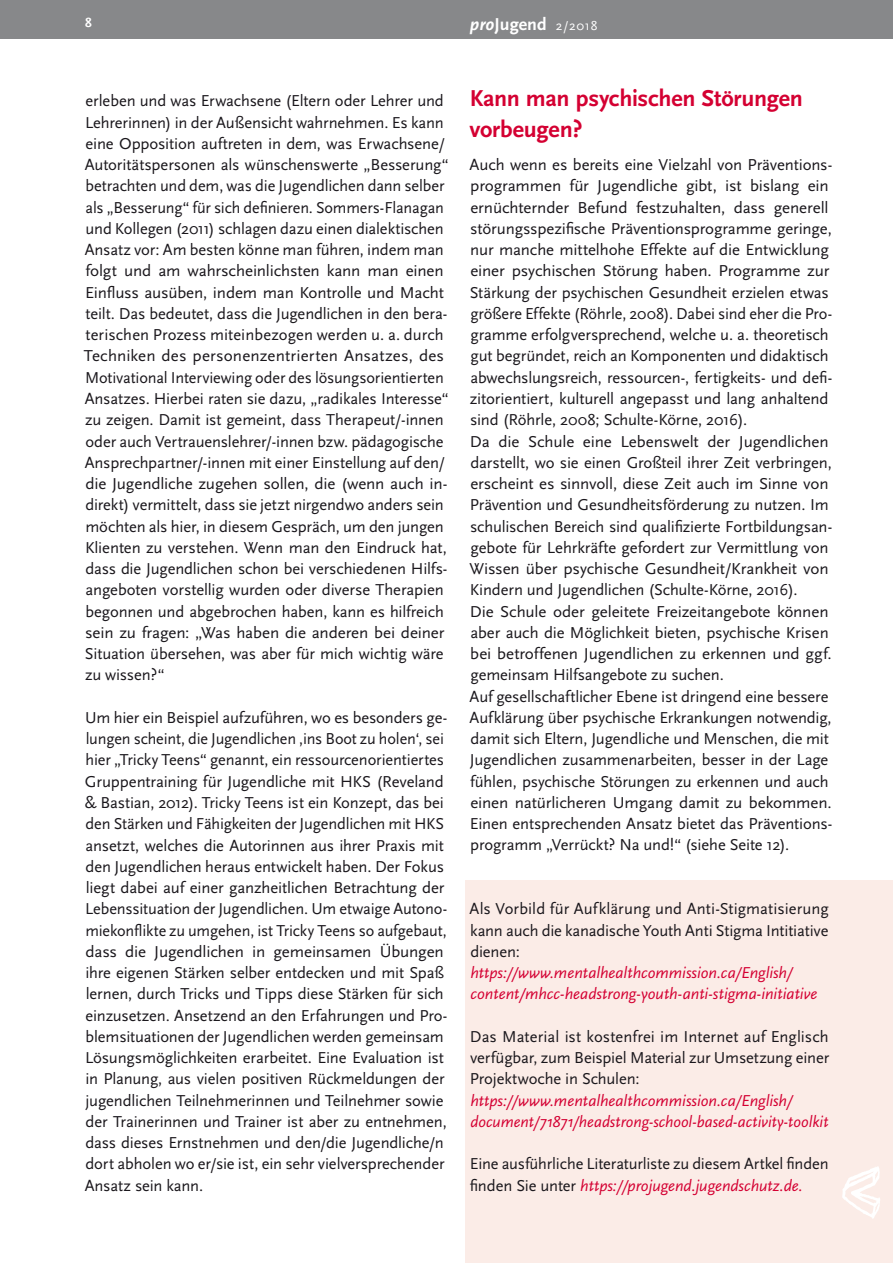
<style>
.page{position:relative;width:893px;height:1263px;background:#fff}
.page>*{position:absolute;margin:0;border:0;box-sizing:border-box;transform-origin:0 0}
.t1{font:700 24px/30.3px "Scala Sans";letter-spacing:-.01em;color:#d40032}
.t2{font:700 18px "Scala Sans";color:#fff}
.t3{font:16.5px/21.3px "Scala Sans";letter-spacing:-.01em;color:#1a171c}
.t4{font:italic 16.5px/21.3px "Scala Sans";color:#d40032}
.t5{font:700 13.5px "Scala Sans";color:#fff}
.s1{font-style:italic}
.s2{font-family:"Scala Sans Caps";font-weight:400;font-size:13.5px}
.s3{font-style:italic;color:#d40032}
</style>
<div class="page">
<div style="left:0;top:0;width:893px;height:38px;background:#87888a"></div>
<div style="left:466px;top:880px;width:427px;height:383px;background:#fbece7"></div>
<p class="t5" style="left:85px;top:16px;width:8px">8</p>
<p class="t2" style="left:470px;top:15px;width:129px"><span class="s1">pro</span>Jugend <span class="s2">2/2018</span></p>
<p class="t3" style="left:84px;top:91px;width:366px">erleben und was Erwachsene (Eltern oder Lehrer und Lehrerinnen) in der Außensicht wahrnehmen. Es kann eine Opposition auftreten in dem, was Erwachsene/ Autoritätspersonen als wünschenswerte „Besserung“ betrachten und dem, was die Jugendlichen dann selber als „Besserung“ für sich definieren. Sommers-Flanagan und Kollegen (2011) schlagen dazu einen dialektischen Ansatz vor: Am besten könne man führen, indem man folgt und am wahrscheinlichsten kann man einen Einfluss ausüben, indem man Kontrolle und Macht teilt. Das bedeutet, dass die Jugendlichen in den bera&shy;terischen Prozess miteinbezogen werden u. a. durch Techniken des personenzentrierten Ansatzes, des Motivational Interviewing oder des lösungsorientierten Ansatzes. Hierbei raten sie dazu, „radikales Interesse“ zu zeigen. Damit ist gemeint, dass Therapeut/-innen oder auch Vertrauenslehrer/-innen bzw. pädagogische Ansprechpartner/-innen mit einer Einstellung auf den/ die Jugendliche zugehen sollen, die (wenn auch in&shy;direkt) vermittelt, dass sie jetzt nirgendwo anders sein möchten als hier, in diesem Gespräch, um den jungen Klienten zu verstehen. Wenn man den Eindruck hat, dass die Jugendlichen schon bei verschiedenen Hilfs&shy;angeboten vorstellig wurden oder diverse Therapien begonnen und abgebrochen haben, kann es hilfreich sein zu fragen: „Was haben die anderen bei deiner Situation übersehen, was aber für mich wichtig wäre zu wissen?“</p>
<p class="t3" style="left:85px;top:707px;width:364px">Um hier ein Beispiel aufzuführen, wo es besonders ge&shy;lungen scheint, die Jugendlichen ‚ins Boot zu holen‘, sei hier „Tricky Teens“ genannt, ein ressourcenorientiertes Gruppentraining für Jugendliche mit HKS (Reveland &amp; Bastian, 2012). Tricky Teens ist ein Konzept, das bei den Stärken und Fähigkeiten der Jugendlichen mit HKS ansetzt, welches die Autorinnen aus ihrer Praxis mit den Jugendlichen heraus entwickelt haben. Der Fokus liegt dabei auf einer ganzheitlichen Betrachtung der Lebenssituation der Jugendlichen. Um etwaige Autono&shy;miekonflikte zu umgehen, ist Tricky Teens so aufgebaut, dass die Jugendlichen in gemeinsamen Übungen ihre eigenen Stärken selber entdecken und mit Spaß lernen, durch Tricks und Tipps diese Stärken für sich einzusetzen. Ansetzend an den Erfahrungen und Pro&shy;blemsituationen der Jugendlichen werden gemeinsam Lösungsmöglichkeiten erarbeitet. Eine Evaluation ist in Planung, aus vielen positiven Rückmeldungen der jugendlichen Teilnehmerinnen und Teilnehmer sowie der Trainerinnen und Trainer ist aber zu entnehmen, dass dieses Ernstnehmen und den/die Jugendliche/n dort abholen wo er/sie ist, ein sehr vielversprechender Ansatz sein kann.</p>
<h1 class="t1" style="left:469px;top:84px;width:335px">Kann man psychischen Störungen vorbeugen?</h1>
<p class="t3" style="left:470px;top:154px;width:364px">Auch wenn es bereits eine Vielzahl von Präventions&shy;programmen für Jugendliche gibt, ist bislang ein ernüchternder Befund festzuhalten, dass generell störungsspezifische Präventionsprogramme geringe, nur manche mittelhohe Effekte auf die Entwicklung einer psychischen Störung haben. Programme zur Stärkung der psychischen Gesundheit erzielen etwas größere Effekte (Röhrle, 2008). Dabei sind eher die Pro&shy;gramme erfolgversprechend, welche u. a. theoretisch gut begründet, reich an Komponenten und didaktisch abwechslungsreich, ressourcen-, fertigkeits- und defi&shy;zitorientiert, kulturell angepasst und lang anhaltend sind (Röhrle, 2008; Schulte-Körne, 2016).<br>Da die Schule eine Lebenswelt der Jugendlichen darstellt, wo sie einen Großteil ihrer Zeit verbringen, erscheint es sinnvoll, diese Zeit auch im Sinne von Prävention und Gesundheitsförderung zu nutzen. Im schulischen Bereich sind qualifizierte Fortbildungsan&shy;gebote für Lehrkräfte gefordert zur Vermittlung von Wissen über psychische Gesundheit/Krankheit von Kindern und Jugendlichen (Schulte-Körne, 2016).<br>Die Schule oder geleitete Freizeitangebote können aber auch die Möglichkeit bieten, psychische Krisen bei betroffenen Jugendlichen zu erkennen und ggf. gemeinsam Hilfsangebote zu suchen.<br>Auf gesellschaftlicher Ebene ist dringend eine bessere Aufklärung über psychische Erkrankungen notwendig, damit sich Eltern, Jugendliche und Menschen, die mit Jugendlichen zusammenarbeiten, besser in der Lage fühlen, psychische Störungen zu erkennen und auch einen natürlicheren Umgang damit zu bekommen.<br>Einen entsprechenden Ansatz bietet das Präventions&shy;programm „Verrückt? Na und!“ (siehe Seite 12).</p>
<p class="t3" style="left:470px;top:898px;width:361px;text-align:justify">Als Vorbild für Aufklärung und Anti-Stigmatisierung kann auch die kanadische Youth Anti Stigma Intitiative dienen:</p>
<p class="t4" style="left:470px;top:962px;width:349px">https://www.mentalhealthcommission.ca/English/ content/mhcc-headstrong-youth-anti-stigma-initiative</p>
<p class="t3" style="left:470px;top:1026px;width:361px;text-align:justify">Das Material ist kostenfrei im Internet auf Englisch verfügbar, zum Beispiel Material zur Umsetzung einer Projektwoche in Schulen:</p>
<p class="t4" style="left:470px;top:1090px;width:360px">https://www.mentalhealthcommission.ca/English/ document/71871/headstrong-school-based-activity-toolkit</p>
<p class="t3" style="left:470px;top:1154px;width:360px">Eine ausführliche Literaturliste zu diesem Artkel finden finden Sie unter <span class="s3">https://projugend.jugendschutz.de.</span></p>
</div>
